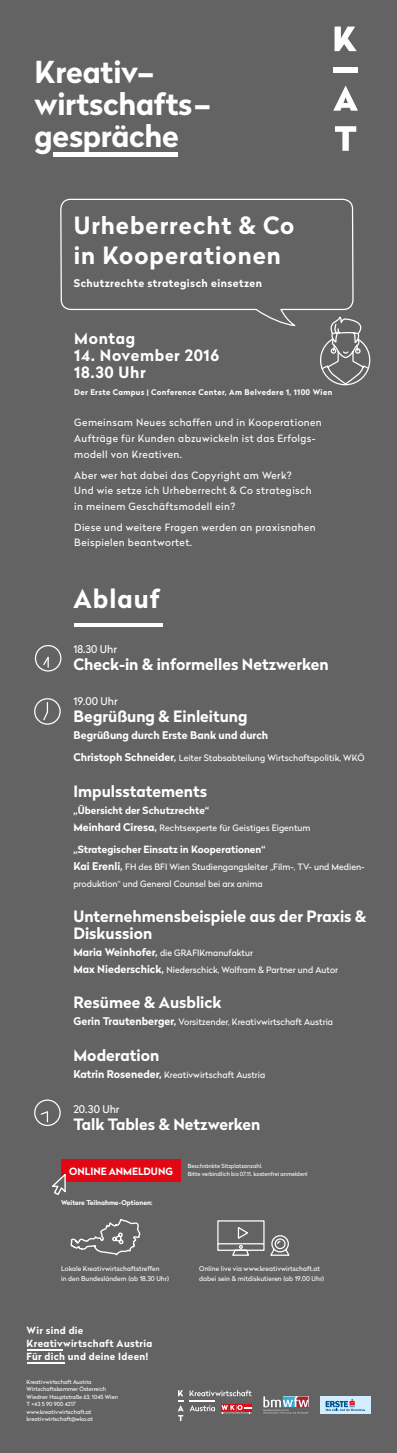
<style>
.page{position:relative;width:397px;height:1453px;background:#646363}
.page>*{position:absolute;margin:0;border:0;box-sizing:border-box;transform-origin:0 0}
.t1{font:700 30.19px/32.1px "Radikal";letter-spacing:-.01em;color:#fff}
.t2{font:700 25.62px "Radikal";letter-spacing:.04em;color:#fff}
.t3{font:700 23.75px/30px "Radikal";letter-spacing:.04em;color:#fff}
.t4{font:700 15.62px/16.9px "Radikal";color:#fff}
.t5{font:700 15.62px/16.9px "Radikal";letter-spacing:.04em;color:#fff}
.t6{font:700 10.62px "Radikal";color:#fff}
.t7{font:10.62px "Radikal";color:#fff}
.t8{font:700 10.56px "Radikal";letter-spacing:.04em;color:#fff}
.t9{font:10px/15.6px "Radikal";letter-spacing:.04em;color:#fff}
.t10{font:700 10px "Radikal";color:#fff}
.t11{font:700 9.88px/12.9px "Radikal";letter-spacing:.03em;color:#fff}
.t12{font:8.75px/16.9px "Radikal";color:#fff}
.t13{font:700 7.81px "Radikal";letter-spacing:.04em;color:#fff}
.t14{font:6.62px/9.6px "Radikal";color:#fff}
.t15{font:700 6.62px "Radikal";color:#fff}
.t16{font:5.62px/7.5px "Radikal";color:#fff}
.s1{font-weight:700;font-size:10.62px}
</style>
<div class="page">
<svg style="left:333px;top:86px;width:25px;height:25px"></svg>
<svg style="left:335px;top:126px;width:21px;height:25px"></svg>
<svg style="left:334px;top:27px;width:23px;height:24px"></svg>
<div style="left:333px;top:67px;width:25px;height:5px;background:#fff"></div>
<svg style="left:178px;top:1390px;width:6px;height:31px"></svg>
<svg style="left:190px;top:1390px;width:62px;height:23px"></svg>
<svg style="left:263px;top:1396px;width:46px;height:18px"></svg>
<div style="left:320px;top:1396px;width:50px;height:17px;background:#d4edfc"></div>
<svg style="left:325px;top:1399px;width:40px;height:12px"></svg>
<hr style="left:54px;top:152px;width:124px;height:4px;background:#fff">
<div style="left:34px;top:698px;width:27px;height:27px;border:1px solid #fff;border-radius:50%"></div>
<svg style="left:43px;top:702px;width:5px;height:19px"></svg>
<div style="left:35px;top:645px;width:26px;height:26px;border:1px solid #fff;border-radius:50%"></div>
<svg style="left:43px;top:656px;width:6px;height:11px"></svg>
<div style="left:34px;top:1099px;width:27px;height:27px;border:1px solid #fff;border-radius:50%"></div>
<svg style="left:40px;top:1111px;width:8px;height:11px"></svg>
<svg style="left:60px;top:198px;width:294px;height:518px"></svg>
<svg style="left:319px;top:293px;width:52px;height:93px"></svg>
<hr style="left:27px;top:1349px;width:36px;height:1px;background:#fff">
<hr style="left:27px;top:1362px;width:38px;height:1px;background:#fff">
<svg style="left:70px;top:1219px;width:71px;height:37px"></svg>
<svg style="left:217px;top:1220px;width:73px;height:36px"></svg>
<div style="left:61px;top:1159px;width:120px;height:22px;background:#e30613"></div>
<svg style="left:52px;top:1174px;width:14px;height:21px"></svg>
<h1 class="t1" style="left:35px;top:54px;width:177px">Kreativ– wirtschafts– gespräche</h1>
<h3 class="t3" style="left:74px;top:209px;width:222px">Urheberrecht &amp; Co in Kooperationen</h3>
<p class="t8" style="left:74px;top:276px;width:190px">Schutzrechte strategisch einsetzen</p>
<h3 class="t4" style="left:74px;top:329px;width:62px">Montag</h3>
<h3 class="t5" style="left:74px;top:346px;width:146px">14. November 2016<br>18.30 Uhr</h3>
<p class="t13" style="left:74px;top:386px;width:259px">Der Erste Campus | Conference Center, Am Belvedere 1, 1100 Wien</p>
<p class="t9" style="left:74px;top:414px;width:249px">Gemeinsam Neues schaffen und in Kooperationen<br>Aufträge für Kunden abzuwickeln ist das Erfolgs&shy;modell von Kreativen.</p>
<p class="t9" style="left:74px;top:467px;width:239px">Aber wer hat dabei das Copyright am Werk?<br>Und wie setze ich Urheberrecht &amp; Co strategisch in meinem Geschäftsmodell ein?</p>
<p class="t9" style="left:74px;top:519px;width:243px">Diese und weitere Fragen werden an praxisnahen<br>Beispielen beantwortet.</p>
<h2 class="t2" style="left:73px;top:580px;width:88px">Ablauf</h2>
<p class="t7" style="left:73px;top:642px;width:45px">18.30 Uhr</p>
<h3 class="t4" style="left:73px;top:655px;width:257px">Check-in &amp; informelles Netzwerken</h3>
<p class="t7" style="left:73px;top:694px;width:46px">19.00 Uhr</p>
<h3 class="t4" style="left:73px;top:707px;width:176px">Begrüßung &amp; Einleitung</h3>
<p class="t6" style="left:73px;top:728px;width:196px">Begrüßung durch Erste Bank und durch</p>
<p class="t12" style="left:73px;top:749px;width:292px"><span class="s1">Christoph Schneider,</span> Leiter Stabsabteilung Wirtschaftspolitik, WKÖ</p>
<h3 class="t4" style="left:73px;top:782px;width:135px">Impulsstatements</h3>
<p class="t10" style="left:73px;top:803px;width:137px">„Übersicht der Schutzrechte“</p>
<p class="t12" style="left:73px;top:819px;width:238px"><span class="s1">Meinhard Ciresa,</span> Rechtsexperte für Geistiges Eigentum</p>
<p class="t10" style="left:73px;top:842px;width:193px">„Strategischer Einsatz in Kooperationen“</p>
<p class="t12" style="left:73px;top:858px;width:293px"><span class="s1">Kai Erenli,</span> FH des BFI Wien Studiengangsleiter „Film-, TV- und Medien&shy;produktion“ und General Counsel bei arx anima</p>
<h3 class="t4" style="left:73px;top:907px;width:294px">Unternehmensbeispiele aus der Praxis &amp;<br>Diskussion</h3>
<p class="t12" style="left:73px;top:944px;width:266px"><span class="s1">Maria Weinhofer,</span> die GRAFIKmanufaktur<br><span class="s1">Max Niederschick,</span> Niederschick, Wolfram &amp; Partner und Autor</p>
<h3 class="t4" style="left:73px;top:993px;width:150px">Resümee &amp; Ausblick</h3>
<p class="t12" style="left:73px;top:1013px;width:261px"><span class="s1">Gerin Trautenberger,</span> Vorsitzender, Kreativwirtschaft Austria</p>
<h3 class="t4" style="left:73px;top:1046px;width:87px">Moderation</h3>
<p class="t12" style="left:73px;top:1065px;width:193px"><span class="s1">Katrin Roseneder,</span> Kreativwirtschaft Austria</p>
<p class="t7" style="left:73px;top:1102px;width:48px">20.30 Uhr</p>
<h3 class="t4" style="left:73px;top:1115px;width:188px">Talk Tables &amp; Netzwerken</h3>
<p class="t16" style="left:188px;top:1162px;width:76px">Beschränkte Sitzplatzanzahl.</p>
<p class="t10" style="left:69px;top:1164px;width:105px">ONLINE ANMELDUNG</p>
<p class="t16" style="left:188px;top:1169px;width:122px">Bitte verbindlich bis 07.11. kostenfrei anmelden!</p>
<p class="t15" style="left:61px;top:1197px;width:93px">Weitere Teilnahme-Optionen:</p>
<p class="t14" style="left:61px;top:1264px;width:109px">Lokale Kreativwirtschaftstreffen<br>in den Bundesländern (ab 18.30 Uhr)</p>
<p class="t11" style="left:27px;top:1324px;width:127px">Wir sind die<br>Kreativwirtschaft Austria<br>Für dich und deine Ideen!</p>
<p class="t16" style="left:27px;top:1377px;width:93px">Kreativwirtschaft Austria<br>Wirtschaftskammer Österreich<br>Wiedner Hauptstraße 63, 1045 Wien<br>T +43 5 90 900 4217 www.kreativwirtschaft.at kreativwirtschaft@wko.at</p>
<p class="t14" style="left:199px;top:1264px;width:126px">Online live via www.kreativwirtschaft.at dabei sein &amp; mitdiskutieren (ab 19.00 Uhr)</p>
</div>
